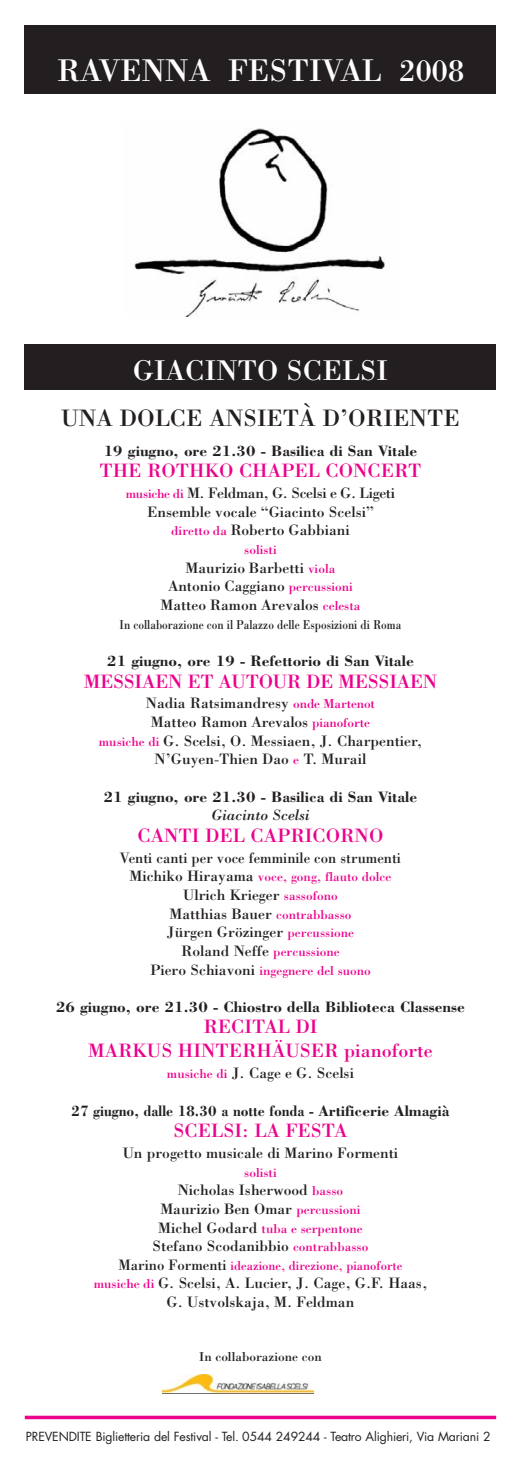
<style>
.page{position:relative;width:521px;height:1474px;background:#fff}
.page>*{position:absolute;margin:0;border:0;box-sizing:border-box;transform-origin:0 0}
.t1{font:32.38px "Bodoni";color:#fff}
.t2{font:29.4px "Bodoni";color:#fff}
.t3{font:24.5px "Bodoni";color:#231f20}
.t4{font:19.95px/24px "Bodoni";color:#ec008c;text-align:center}
.t5{font:15.58px/18.6px "Bodoni";color:#231f20;text-align:center}
.t6{font:700 15.58px "Bodoni";color:#231f20}
.t7{font:700 15.58px "Bodoni";color:#231f20;scale:.9 1}
.t8{font:15.58px "Bodoni";color:#231f20;scale:.95 1}
.t9{font:italic 15.58px "Bodoni";color:#231f20}
.t10{font:13.3px "Bodoni";color:#ec008c}
.t11{font:13.3px "Bodoni";color:#231f20;scale:.85 1}
.t12{font:13.3px "Bodoni";color:#ec008c;scale:.95 1}
.t13{font:13.3px "Bodoni";color:#231f20}
.t14{font:12.25px "Futura";letter-spacing:-.01em;color:#231f20}
.s1{font-size:13.3px;color:#ec008c}
.s2{font-size:15.58px;color:#231f20}
</style>
<div class="page">
<svg style="left:25px;top:1415px;width:471px;height:4px;background:#ef2da0"></svg>
<img style="left:134px;top:128px;width:251px;height:188px">
<div style="left:25px;top:344px;width:471px;height:46px;background:#231f20"></div>
<div style="left:25px;top:25px;width:471px;height:69px;background:#231f20"></div>
<img style="left:162px;top:1374px;width:152px;height:18px">
<h1 class="t1" style="left:57px;top:58px;width:409px">RAVENNA FESTIVAL 2008</h1>
<h2 class="t2" style="left:133px;top:360px;width:257px">GIACINTO SCELSI</h2>
<h3 class="t3" style="left:61px;top:409px;width:400px">UNA DOLCE ANSIETÀ D’ORIENTE</h3>
<p class="t6" style="left:104px;top:445px;width:315px">19 giugno, ore 21.30 - Basilica di San Vitale</p>
<p class="t4" style="left:99px;top:461px;width:323px">THE ROTHKO CHAPEL CONCERT</p>
<p class="t5" style="left:126px;top:485px;width:271px"><span class="s1">musiche di</span> M. Feldman, G. Scelsi e G. Ligeti<br>Ensemble vocale “Giacinto Scelsi”<br><span class="s1">diretto da</span> Roberto Gabbiani</p>
<p class="t10" style="left:244px;top:545px;width:34px">solisti</p>
<p class="t5" style="left:160px;top:560px;width:202px">Maurizio Barbetti <span class="s1">viola<br></span>Antonio Caggiano <span class="s1">percussioni<br></span>Matteo Ramon Arevalos <span class="s1">celesta</span></p>
<p class="t11" style="left:120px;top:619px;width:333px">In collaborazione con il Palazzo delle Esposizioni di Roma</p>
<p class="t6" style="left:107px;top:655px;width:308px">21 giugno, ore 19 - Refettorio di San Vitale</p>
<p class="t4" style="left:84px;top:671px;width:355px">MESSIAEN ET AUTOUR DE MESSIAEN</p>
<p class="t5" style="left:99px;top:695px;width:325px">Nadia Ratsimandresy <span class="s1">onde Martenot<br></span>Matteo Ramon Arevalos <span class="s1">pianoforte<br>musiche di</span> G. Scelsi, O. Messiaen, J. Charpentier, N’Guyen-Thien Dao <span class="s1">e</span> T. Murail</p>
<p class="t6" style="left:104px;top:791px;width:315px">21 giugno, ore 21.30 - Basilica di San Vitale</p>
<p class="t9" style="left:211px;top:809px;width:100px">Giacinto Scelsi</p>
<p class="t4" style="left:137px;top:825px;width:247px">CANTI DEL CAPRICORNO</p>
<p class="t8" style="left:120px;top:852px;width:297px">Venti canti per voce femminile con strumenti</p>
<p class="t10" style="left:130px;top:872px;width:263px"><span class="s2">Michiko Hirayama</span> voce, gong, flauto dolce</p>
<p class="t5" style="left:167px;top:887px;width:188px">Ulrich Krieger <span class="s1">sassofono<br></span>Matthias Bauer <span class="s1">contrabbasso<br></span>Jürgen Grözinger <span class="s1">percussione<br></span>Roland Neffe <span class="s1">percussione</span></p>
<p class="t10" style="left:150px;top:965px;width:222px"><span class="s2">Piero Schiavoni</span> ingegnere del suono</p>
<p class="t6" style="left:56px;top:1001px;width:410px">26 giugno, ore 21.30 - Chiostro della Biblioteca Classense</p>
<p class="t4" style="left:88px;top:1016px;width:346px">RECITAL DI<br>MARKUS HINTERHÄUSER pianoforte</p>
<p class="t5" style="left:167px;top:1065px;width:188px"><span class="s1">musiche di</span> J. Cage e G. Scelsi</p>
<p class="t7" style="left:71px;top:1104px;width:421px">27 giugno, dalle 18.30 a notte fonda - Artificerie Almagià</p>
<p class="t4" style="left:173px;top:1120px;width:175px">SCELSI: LA FESTA</p>
<p class="t5" style="left:123px;top:1145px;width:277px">Un progetto musicale di Marino Formenti</p>
<p class="t10" style="left:244px;top:1167px;width:34px">solisti</p>
<p class="t5" style="left:160px;top:1182px;width:202px">Nicholas Isherwood <span class="s1">basso<br></span>Maurizio Ben Omar <span class="s1">percussioni</span></p>
<p class="t10" style="left:158px;top:1223px;width:206px"><span class="s2">Michel Godard</span> tuba e serpentone</p>
<p class="t5" style="left:153px;top:1238px;width:217px">Stefano Scodanibbio <span class="s1">contrabbasso</span></p>
<p class="t12" style="left:119px;top:1260px;width:300px"><span class="s2">Marino Formenti</span> ideazione, direzione, pianoforte</p>
<p class="t5" style="left:94px;top:1275px;width:335px"><span class="s1">musiche di</span> G. Scelsi, A. Lucier, J. Cage, G.F. Haas,<br>G. Ustvolskaja, M. Feldman</p>
<p class="t13" style="left:199px;top:1352px;width:124px">In collaborazione con</p>
<p class="t14" style="left:26px;top:1430px;width:466px">PREVENDITE Biglietteria del Festival - Tel. 0544 249244 - Teatro Alighieri, Via Mariani 2</p>
</div>
